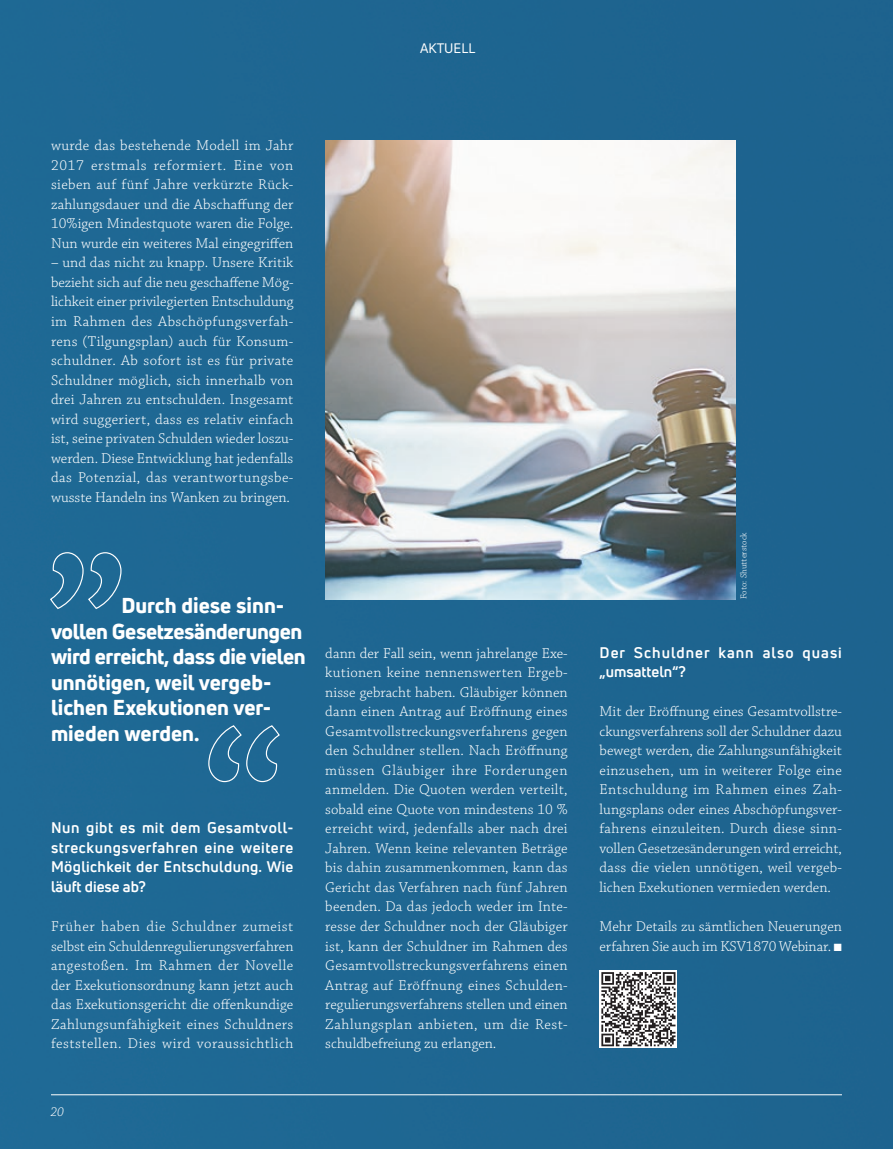
<style>
.page{position:relative;width:893px;height:1149px;background:#fff}
.page>*{position:absolute;margin:0;border:0;box-sizing:border-box;transform-origin:0 0}
.t1{font:800 21px/25.5px "Uni Neue";letter-spacing:-.01em;color:#fff}
.t2{font:300 15px/19.5px "Chaparral Pro";color:#fff;text-align:justify}
.t3{font:700 15px/19.5px "Uni Neue";letter-spacing:.04em;color:#fff}
.t4{font:700 15px/19.5px "Uni Neue";letter-spacing:.065em;color:#fff}
.t5{font:13.5px "Uni Neue";color:#fff}
.t6{font:italic 300 13.5px "Chaparral Pro";color:#fff}
.t7{font:300 9px "Chaparral Pro";color:#fff}
</style>
<div class="page">
<div style="left:0;top:0;width:893px;height:1148px;background:#1e6692"></div>
<svg style="left:600px;top:970px;width:77px;height:77px"></svg>
<svg style="left:601px;top:971px;width:74px;height:74px"></svg>
<hr style="left:51px;top:1093px;width:791px;height:1px;background:#fff">
<svg style="left:49px;top:551px;width:73px;height:58px;background:#31759d"></svg>
<svg style="left:208px;top:724px;width:73px;height:58px;background:#31749c"></svg>
<img style="left:325px;top:140px;width:411px;height:459px">
<p class="t5" style="left:420px;top:40px;width:57px">AKTUELL</p>
<p class="t2" style="left:51px;top:136px;width:244px">wurde das bestehende Modell im Jahr 2017 erstmals reformiert. Eine von sieben auf fünf Jahre verkürzte Rück&shy;zahlungsdauer und die Abschaffung der 10%igen Mindestquote waren die Folge.<br>Nun wurde ein weiteres Mal eingegriffen</p>
<p class="t2" style="left:51px;top:253px;width:244px">– und das nicht zu knapp. Unsere Kritik bezieht sich auf die neu geschaffene Mög&shy;lichkeit einer privilegierten Entschuldung im Rahmen des Abschöpfungsverfah&shy;rens (Tilgungsplan) auch für Konsum&shy;schuldner. Ab sofort ist es für private Schuldner möglich, sich innerhalb von drei Jahren zu entschulden. Insgesamt wird suggeriert, dass es relativ einfach ist, seine privaten Schulden wieder loszu&shy;werden. Diese Entwicklung hat jedenfalls das Potenzial, das verantwortungsbe&shy;wusste Handeln ins Wanken zu bringen.</p>
<h1 class="t1" style="left:51px;top:592px;width:256px;text-indent:70px">Durch diese sinn&shy;vollen Gesetzesänderungen wird erreicht, dass die vielen unnötigen, weil vergeb&shy;lichen Exekutionen ver&shy;mieden werden.</h1>
<p class="t3" style="left:51px;top:817px;width:244px">Nun gibt es mit dem Gesamtvoll&shy;streckungsverfahren eine weitere<br>Möglichkeit der Entschuldung. Wie läuft diese ab?</p>
<p class="t2" style="left:51px;top:916px;width:244px">Früher haben die Schuldner zumeist selbst ein Schuldenregulierungsverfahren angestoßen. Im Rahmen der Novelle der Exekutionsordnung kann jetzt auch das Exekutionsgericht die offenkundige Zahlungsunfähigkeit eines Schuldners feststellen. Dies wird voraussichtlich</p>
<p class="t2" style="left:325px;top:643px;width:244px">dann der Fall sein, wenn jahrelange Exe&shy;kutionen keine nennenswerten Ergeb&shy;nisse gebracht haben. Gläubiger können dann einen Antrag auf Eröffnung eines Gesamtvollstreckungsverfahrens gegen den Schuldner stellen. Nach Eröffnung müssen Gläubiger ihre Forderungen anmelden. Die Quoten werden verteilt, sobald eine Quote von mindestens 10 % erreicht wird, jedenfalls aber nach drei Jahren. Wenn keine relevanten Beträge bis dahin zusammenkommen, kann das Gericht das Verfahren nach fünf Jahren beenden. Da das jedoch weder im Inte&shy;resse der Schuldner noch der Gläubiger ist, kann der Schuldner im Rahmen des Gesamtvollstreckungsverfahrens einen Antrag auf Eröffnung eines Schulden&shy;regulierungsverfahrens stellen und einen Zahlungsplan anbieten, um die Rest&shy;schuldbefreiung zu erlangen.</p>
<p class="t6" style="left:51px;top:1104px;width:15px">20</p>
<p class="t7" style="left:739px;top:599px;width:68px;rotate:-90deg">Foto: Shutterstock</p>
<p class="t4" style="left:600px;top:642px;width:244px">Der Schuldner kann also quasi „umsatteln“?</p>
<p class="t2" style="left:600px;top:702px;width:244px">Mit der Eröffnung eines Gesamtvollstre&shy;ckungsverfahrens soll der Schuldner dazu bewegt werden, die Zahlungsunfähigkeit einzusehen, um in weiterer Folge eine Entschuldung im Rahmen eines Zah&shy;lungsplans oder eines Abschöpfungsver&shy;fahrens einzuleiten. Durch diese sinn&shy;vollen Gesetzesänderungen wird erreicht, dass die vielen unnötigen, weil vergeb&shy;lichen Exekutionen vermieden werden.</p>
<p class="t2" style="left:600px;top:916px;width:244px">Mehr Details zu sämtlichen Neuerungen erfahren Sie auch im KSV1870 Webinar. ■</p>
</div>
